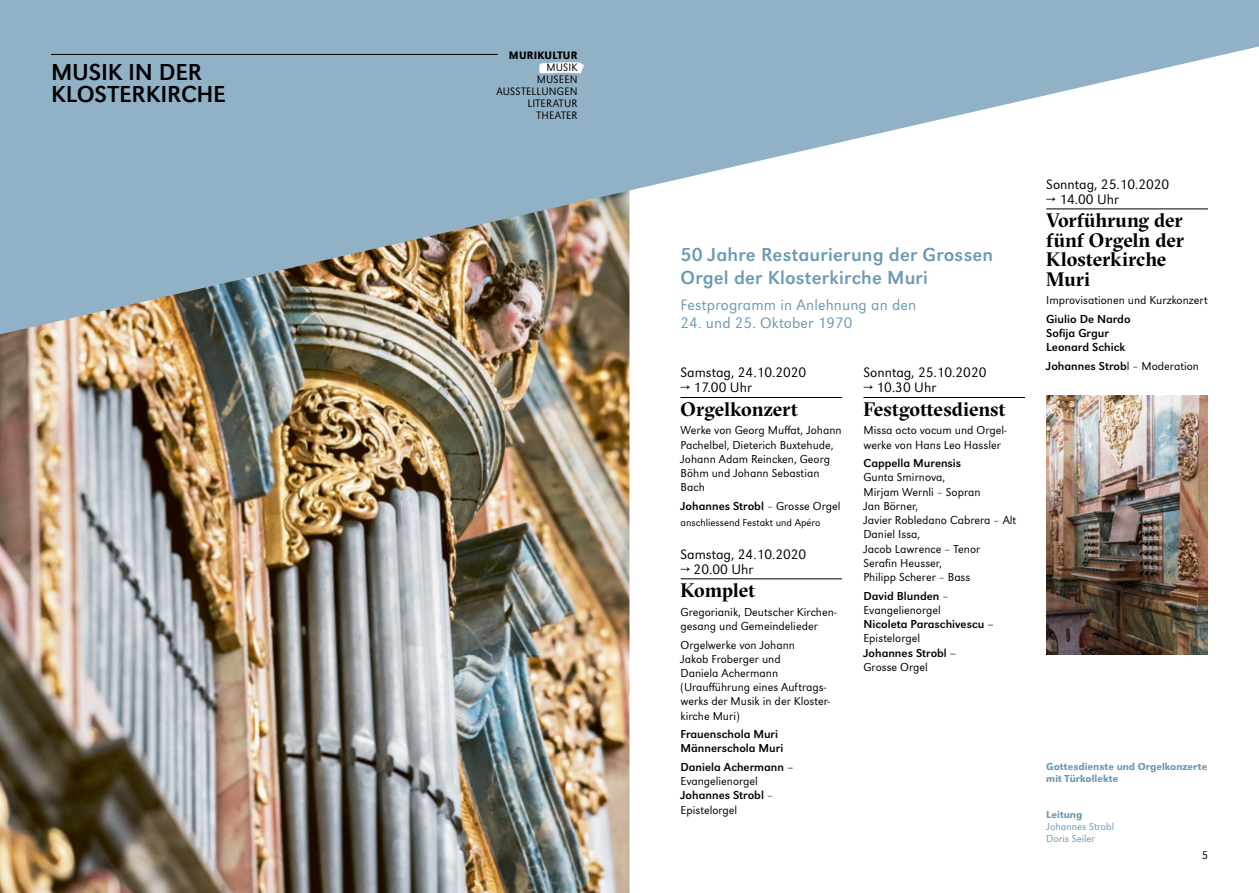
<style>
.page{position:relative;width:1259px;height:893px;background:#fff}
.page>*{position:absolute;margin:0;border:0;box-sizing:border-box;transform-origin:0 0}
.t1{font:24px/22.5px "URW Grotesk";letter-spacing:-.01em;color:#000}
.t2{font:700 19.5px/19.5px "GT Sectra Fine";letter-spacing:-.005em;color:#000}
.t3{font:19.5px/22.5px "URW Grotesk";letter-spacing:.01em;color:#6b99b3}
.t4{font:300 15.75px "URW Grotesk";letter-spacing:.01em;color:#6b99b3}
.t5{font:300 14.25px "URW Grotesk";color:#000}
.t6{font:300 12px/14.2px "URW Grotesk";color:#000}
.t7{font:12px/14.2px "URW Grotesk";color:#000}
.t8{font:300 12px "URW Grotesk Nar";color:#000}
.t9{font:300 11.25px/12px "URW Grotesk Nar";letter-spacing:.02em;color:#000;text-align:right}
.t10{font:500 11.25px "URW Grotesk Nar";letter-spacing:.02em;color:#000}
.t11{font:500 10.5px/12px "URW Grotesk";color:#6b99b3}
.t12{font:300 10.5px "URW Grotesk";color:#000}
.t13{font:300 10.5px/12px "URW Grotesk";color:#6b99b3}
.s1{font-weight:300}
.s2{font-weight:400}
</style>
<div class="page">
<img style="left:0;top:334px;width:629px;height:559px">
<svg style="left:0;top:0;width:1259px;height:334px;fill:#91b1c6"></svg>
<img style="left:1046px;top:396px;width:162px;height:258px">
<svg style="left:539px;top:62px;width:46px;height:11px"></svg>
<hr style="left:680px;top:397px;width:162px;height:1px;background:#000">
<hr style="left:680px;top:579px;width:162px;height:1px;background:#000">
<hr style="left:863px;top:397px;width:162px;height:1px;background:#000">
<hr style="left:51px;top:54px;width:446px;height:1px;background:#000">
<hr style="left:1046px;top:209px;width:162px;height:1px;background:#000">
<h1 class="t1" style="left:51px;top:60px;width:176px">MUSIK IN DER<br>KLOSTERKIRCHE</h1>
<p class="t10" style="left:509px;top:49px;width:70px">MURIKULTUR</p>
<p class="t9" style="left:496px;top:61px;width:83px">MUSIK<br>MUSEEN<br>AUSSTELLUNGEN<br>LITERATUR<br>THEATER</p>
<h2 class="t3" style="left:680px;top:243px;width:314px">50 Jahre Restaurierung der Grossen<br>Orgel der Klosterkirche Muri</h2>
<h3 class="t4" style="left:680px;top:296px;width:237px">Festprogramm in Anlehnung an den</h3>
<h3 class="t4" style="left:680px;top:314px;width:173px">24. und 25. Oktober 1970</h3>
<p class="t5" style="left:680px;top:364px;width:127px">Samstag, 24.10.2020</p>
<p class="t5" style="left:680px;top:379px;width:73px">→ 17.00 Uhr</p>
<h2 class="t2" style="left:680px;top:399px;width:119px">Orgelkonzert</h2>
<p class="t6" style="left:680px;top:423px;width:163px">Werke von Georg Muffat, Johann<br>Pachelbel, Dieterich Buxtehude,<br>Johann Adam Reincken, Georg<br>Böhm und Johann Sebastian<br>Bach</p>
<p class="t7" style="left:680px;top:499px;width:161px">Johannes Strobl <span class="s1">– Grosse Orgel</span></p>
<p class="t12" style="left:680px;top:517px;width:141px">anschliessend Festakt und Apéro</p>
<p class="t5" style="left:680px;top:546px;width:127px">Samstag, 24.10.2020</p>
<p class="t5" style="left:680px;top:561px;width:74px">→ 20.00 Uhr</p>
<h2 class="t2" style="left:680px;top:581px;width:76px">Komplet</h2>
<p class="t6" style="left:680px;top:605px;width:157px">Gregorianik, Deutscher Kirchen&shy;gesang und Gemeindelieder</p>
<p class="t6" style="left:680px;top:637px;width:151px">Orgelwerke von Johann<br>Jakob Froberger und<br>Daniela Achermann (Uraufführung eines Auftrags&shy;werks der Musik in der Kloster&shy;kirche Muri)</p>
<p class="t7" style="left:680px;top:727px;width:104px">Frauenschola Muri<br>Männerschola Muri</p>
<p class="t7" style="left:680px;top:760px;width:114px">Daniela Achermann –</p>
<p class="t6" style="left:680px;top:774px;width:94px">Evangelienorgel<br><span class="s2">Johannes Strobl</span> –<br>Epistelorgel</p>
<p class="t5" style="left:863px;top:364px;width:125px">Sonntag, 25.10.2020</p>
<p class="t5" style="left:863px;top:379px;width:74px">→ 10.30 Uhr</p>
<h2 class="t2" style="left:863px;top:399px;width:144px">Festgottesdienst</h2>
<p class="t6" style="left:863px;top:423px;width:145px">Missa octo vocum und Orgel&shy;werke von Hans Leo Hassler</p>
<p class="t7" style="left:863px;top:456px;width:99px">Cappella Murensis</p>
<p class="t6" style="left:863px;top:470px;width:154px">Gunta Smirnova,<br>Mirjam Wernli – Sopran<br>Jan Börner,<br>Javier Robledano Cabrera – Alt<br>Daniel Issa,<br>Jacob Lawrence – Tenor<br>Serafin Heusser,<br>Philipp Scherer – Bass</p>
<p class="t6" style="left:863px;top:589px;width:86px"><span class="s2">David Blunden</span> –<br>Evangelienorgel</p>
<p class="t7" style="left:863px;top:617px;width:132px">Nicoleta Paraschivescu –</p>
<p class="t6" style="left:863px;top:631px;width:58px">Epistelorgel</p>
<p class="t7" style="left:863px;top:645px;width:94px">Johannes Strobl –</p>
<p class="t6" style="left:863px;top:660px;width:66px">Grosse Orgel</p>
<p class="t5" style="left:1046px;top:176px;width:125px">Sonntag, 25.10.2020</p>
<p class="t5" style="left:1046px;top:191px;width:74px">→ 14.00 Uhr</p>
<h2 class="t2" style="left:1046px;top:211px;width:139px">Vorführung der fünf Orgeln der<br>Klosterkirche<br>Muri</h2>
<p class="t6" style="left:1046px;top:293px;width:163px">Improvisationen und Kurzkonzert</p>
<p class="t7" style="left:1046px;top:312px;width:86px">Giulio De Nardo<br>Sofija Grgur<br>Leonard Schick</p>
<p class="t7" style="left:1046px;top:359px;width:154px">Johannes Strob<span class="s1">l – Moderation</span></p>
<p class="t11" style="left:1046px;top:760px;width:163px">Gottesdienste und Orgelkonzerte mit Türkollekte</p>
<p class="t11" style="left:1046px;top:808px;width:37px">Leitung</p>
<p class="t13" style="left:1046px;top:820px;width:69px">Johannes Strobl<br>Doris Seiler</p>
<p class="t8" style="left:1201px;top:848px;width:8px">5</p>
</div>
